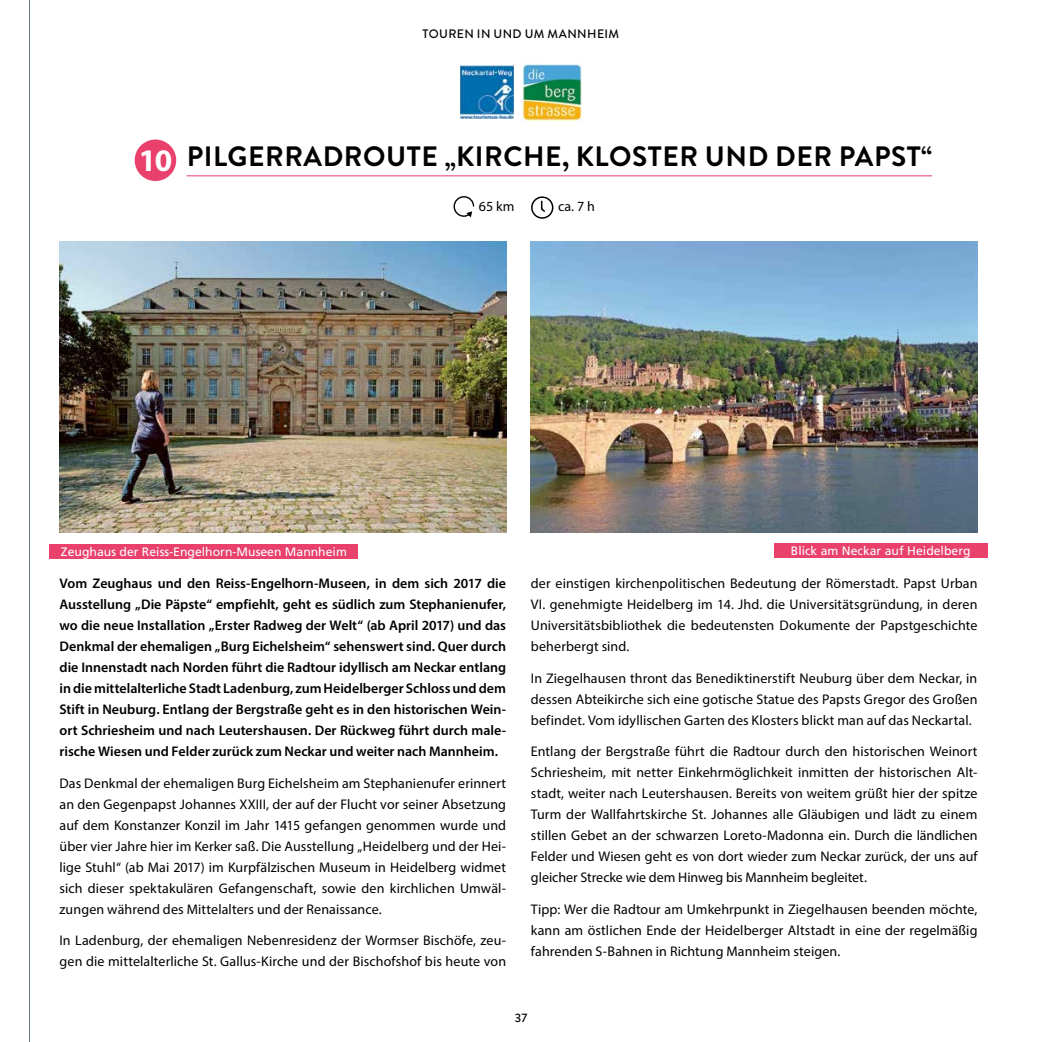
<style>
.page{position:relative;width:1042px;height:1042px;background:#fff}
.page>*{position:absolute;margin:0;border:0;box-sizing:border-box;transform-origin:0 0}
.t1{font:700 31.5px "Myriad Pro";color:#fff}
.t2{font:700 28px "Brandon Grotesque";letter-spacing:.02em;color:#000}
.t3{font:14px/21px "Myriad Pro";letter-spacing:.005em;color:#000;text-align:justify}
.t4{font:600 14px/21px "Myriad Pro";color:#000;text-align:justify}
.t5{font:12.25px "Frutiger";color:#fff}
.t6{font:500 12.25px "Brandon Grotesque";letter-spacing:.035em;color:#000}
</style>
<div class="page">
<hr style="left:187px;top:175px;width:745px;height:1px;background:#e9406c">
<img style="left:60px;top:242px;width:446px;height:290px">
<img style="left:531px;top:242px;width:446px;height:290px">
<hr style="left:29px;top:0;width:1px;height:1042px;background:#657b85">
<div style="left:531px;top:196px;width:22px;height:23px;border:2px solid #000;border-radius:50%"></div>
<svg style="left:540px;top:201px;width:5px;height:11px"></svg>
<svg style="left:453px;top:196px;width:22px;height:21px"></svg>
<div style="left:135px;top:139px;width:41px;height:42px;background:#e9406c;border-radius:50%"></div>
<img style="left:522px;top:63px;width:59px;height:59px">
<img style="left:461px;top:66px;width:53px;height:53px">
<div style="left:50px;top:544px;width:308px;height:14px;background:#e9406c"></div>
<div style="left:774px;top:543px;width:213px;height:14px;background:#e9406c"></div>
<p class="t6" style="left:423px;top:26px;width:198px">TOUREN IN UND UM MANNHEIM</p>
<h1 class="t1" style="left:139px;top:140px;width:35px">10</h1>
<h2 class="t2" style="left:187px;top:137px;width:747px">PILGERRADROUTE „KIRCHE, KLOSTER UND DER PAPST“</h2>
<p class="t3" style="left:479px;top:196px;width:37px">65 km</p>
<p class="t3" style="left:558px;top:196px;width:38px">ca. 7 h</p>
<p class="t5" style="left:61px;top:544px;width:287px">Zeughaus der Reiss-Engelhorn-Museen Mannheim</p>
<p class="t5" style="left:791px;top:543px;width:181px">Blick am Neckar auf Heidelberg</p>
<p class="t4" style="left:60px;top:572px;width:448px">Vom Zeughaus und den Reiss-Engelhorn-Museen, in dem sich 2017 die Ausstellung „Die Päpste“ empfiehlt, geht es südlich zum Stephanienufer, wo die neue Installation „Erster Radweg der Welt“ (ab April 2017) und das Denkmal der ehemaligen „Burg Eichelsheim“ sehenswert sind. Quer durch die Innenstadt nach Norden führt die Radtour idyllisch am Neckar entlang in die mittelalterliche Stadt Ladenburg, zum Heidelberger Schloss und dem Stift in Neuburg. Entlang der Bergstraße geht es in den historischen Wein&shy;ort Schriesheim und nach Leutershausen. Der Rückweg führt durch male&shy;rische Wiesen und Felder zurück zum Neckar und weiter nach Mannheim.</p>
<p class="t3" style="left:60px;top:772px;width:448px">Das Denkmal der ehemaligen Burg Eichelsheim am Stephanienufer erinnert an den Gegenpapst Johannes XXIII, der auf der Flucht vor seiner Absetzung auf dem Konstanzer Konzil im Jahr 1415 gefangen genommen wurde und über vier Jahre hier im Kerker saß. Die Ausstellung „Heidelberg und der Hei&shy;lige Stuhl“ (ab Mai 2017) im Kurpfälzischen Museum in Heidelberg widmet sich dieser spektakulären Gefangenschaft, sowie den kirchlichen Umwäl&shy;zungen während des Mittelalters und der Renaissance.</p>
<p class="t3" style="left:60px;top:930px;width:448px">In Ladenburg, der ehemaligen Nebenresidenz der Wormser Bischöfe, zeu&shy;gen die mittelalterliche St. Gallus-Kirche und der Bischofshof bis heute von</p>
<p class="t3" style="left:531px;top:573px;width:448px">der einstigen kirchenpolitischen Bedeutung der Römerstadt. Papst Urban VI. genehmigte Heidelberg im 14. Jhd. die Universitätsgründung, in deren Universitätsbibliothek die bedeutensten Dokumente der Papstgeschichte beherbergt sind.</p>
<p class="t3" style="left:531px;top:667px;width:448px">In Ziegelhausen thront das Benediktinerstift Neuburg über dem Neckar, in dessen Abteikirche sich eine gotische Statue des Papsts Gregor des Großen befindet. Vom idyllischen Garten des Klosters blickt man auf das Neckartal.</p>
<p class="t3" style="left:531px;top:741px;width:448px">Entlang der Bergstraße führt die Radtour durch den historischen Weinort Schriesheim, mit netter Einkehrmöglichkeit inmitten der historischen Alt&shy;stadt, weiter nach Leutershausen. Bereits von weitem grüßt hier der spitze Turm der Wallfahrtskirche St. Johannes alle Gläubigen und lädt zu einem stillen Gebet an der schwarzen Loreto-Madonna ein. Durch die ländlichen Felder und Wiesen geht es von dort wieder zum Neckar zurück, der uns auf gleicher Strecke wie dem Hinweg bis Mannheim begleitet.</p>
<p class="t3" style="left:531px;top:898px;width:448px">Tipp: Wer die Radtour am Umkehrpunkt in Ziegelhausen beenden möchte, kann am östlichen Ende der Heidelberger Altstadt in eine der regelmäßig fahrenden S-Bahnen in Richtung Mannheim steigen.</p>
<p class="t6" style="left:515px;top:1009px;width:14px">37</p>
</div>
